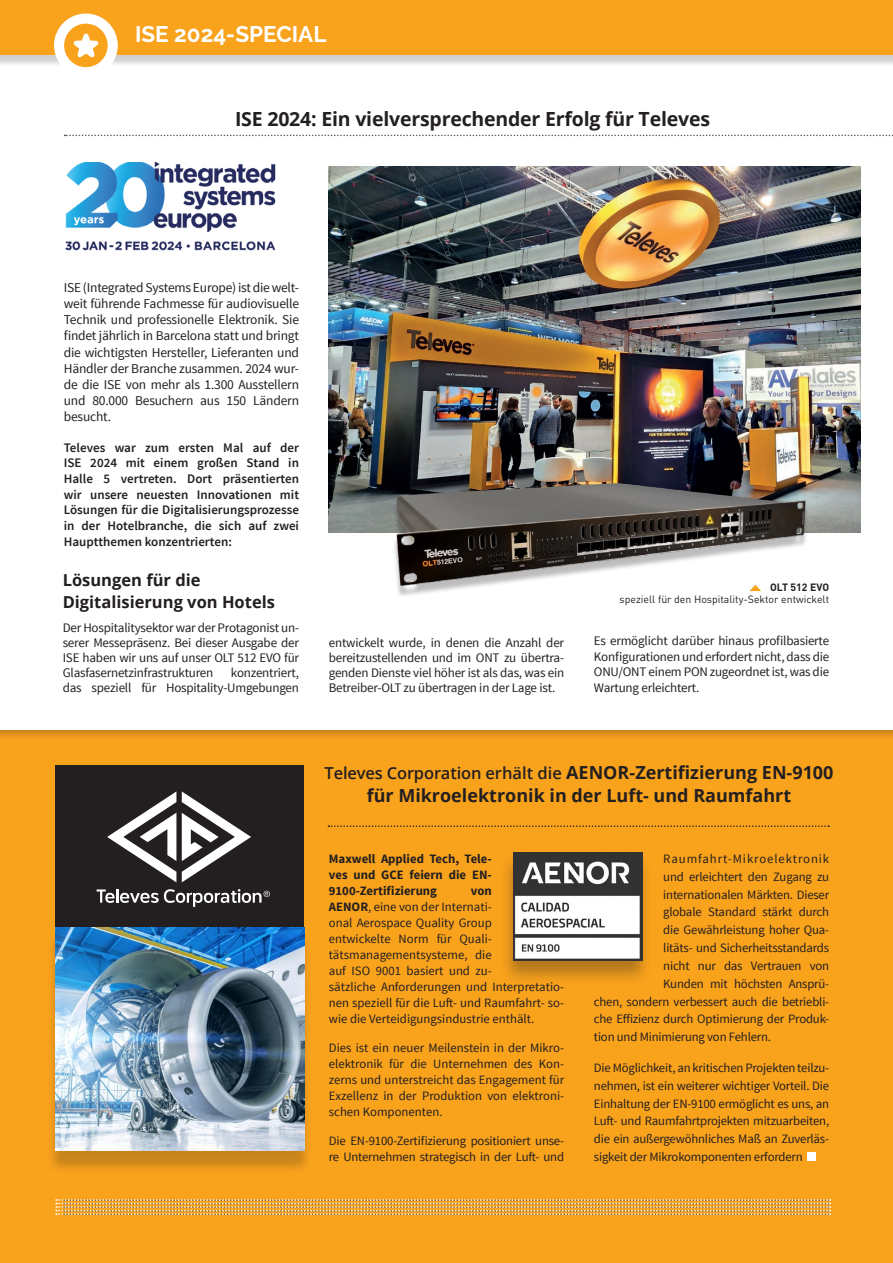
<style>
.page{position:relative;width:893px;height:1263px;background:#fff}
.page>*{position:absolute;margin:0;border:0;box-sizing:border-box;transform-origin:0 0}
.t1{font:700 22.5px "Raleway";color:#fff}
.t2{font:700 19.5px "Open Sans";letter-spacing:-.01em;color:#231f20}
.t3{font:700 18px "Open Sans";color:#231f20}
.t4{font:600 16.5px "Open Sans";letter-spacing:-.01em;color:#231f20}
.t5{font:700 16.5px/22.5px "Open Sans";color:#231f20}
.t6{font:13.5px/16.2px "Source Sans Pro";letter-spacing:-.015em;color:#231f20;text-align:justify}
.t7{font:13.05px/15px "Source Sans Pro";letter-spacing:-.015em;color:#231f20;text-align:justify}
.t8{font:600 13.05px/15.6px "Source Sans Pro";color:#231f20;text-align:justify}
.t9{font:12.75px/16px "Source Sans Pro";letter-spacing:-.015em;color:#231f20}
.t10{font:700 12.75px/16px "Source Sans Pro";color:#231f20;text-align:justify}
.t11{font:12.75px "Source Sans Pro";letter-spacing:.07em;color:#231f20}
.t12{font:10.5px "DIN Pro";color:#231f20}
.t13{font:700 10.5px "DIN Pro";color:#231f20}
.s1{font-weight:700;font-size:18px}
.s2{font-weight:700}
</style>
<div class="page">
<div style="left:0;top:729px;width:893px;height:534px;background:#f9a21c"></div>
<div style="left:0;top:0;width:893px;height:67px;background:#231f20;opacity:.21"></div>
<div style="left:0;top:0;width:893px;height:54px;background:#f9a21c"></div>
<svg style="left:65px;top:135px;width:828px;height:1px"></svg>
<svg style="left:56px;top:1199px;width:774px;height:16px"></svg>
<div style="left:55px;top:765px;width:249px;height:166px;background:#231f20"></div>
<div style="left:47px;top:934px;width:265px;height:240px;background:#231f20;opacity:.23"></div>
<img style="left:55px;top:928px;width:249px;height:223px">
<svg style="left:107px;top:791px;width:69px;height:91px"></svg>
<svg style="left:182px;top:791px;width:69px;height:91px"></svg>
<svg style="left:97px;top:889px;width:173px;height:18px"></svg>
<div style="left:807px;top:1152px;width:9px;height:9px;background:#fff"></div>
<svg style="left:328px;top:825px;width:501px;height:2px"></svg>
<div style="left:499px;top:853px;width:154px;height:132px;background:#231f20;opacity:.33"></div>
<img style="left:513px;top:853px;width:129px;height:107px">
<img style="left:329px;top:166px;width:532px;height:367px">
<img style="left:360px;top:472px;width:459px;height:124px">
<img style="left:65px;top:162px;width:211px;height:89px">
<div style="left:54px;top:14px;width:64px;height:63px;background:#fff;border-radius:50%"></div>
<svg style="left:63px;top:22px;width:46px;height:47px"></svg>
<div style="left:61px;top:21px;width:50px;height:49px;border:3px solid #fff;border-radius:50%"></div>
<svg style="left:749px;top:585px;width:12px;height:6px"></svg>
<svg style="left:71px;top:34px;width:29px;height:26px"></svg>
<h1 class="t1" style="left:135px;top:22px;width:193px">ISE 2024-SPECIAL</h1>
<h2 class="t2" style="left:235px;top:105px;width:477px">ISE 2024: Ein vielversprechender Erfolg für Televes</h2>
<p class="t6" style="left:64px;top:279px;width:237px">ISE (Integrated Systems Europe) ist die welt&shy;weit führende Fachmesse für audiovisuelle Technik und professionelle Elektronik. Sie findet jährlich in Barcelona statt und bringt die wichtigsten Hersteller, Lieferanten und Händler der Branche zusammen. 2024 wur&shy;de die ISE von mehr als 1.300 Ausstellern und 80.000 Besuchern aus 150 Ländern besucht.</p>
<p class="t8" style="left:64px;top:440px;width:237px">Televes war zum ersten Mal auf der ISE 2024 mit einem großen Stand in Halle 5 vertreten. Dort präsentierten wir unsere neuesten Innovationen mit Lösungen für die Digitalisierungsprozesse in der Hotelbranche, die sich auf zwei Hauptthemen konzentrierten:</p>
<p class="t5" style="left:63px;top:568px;width:214px">Lösungen für die<br>Digitalisierung von Hotels</p>
<p class="t7" style="left:63px;top:620px;width:238px">Der Hospitalitysektor war der Protagonist un&shy;serer Messepräsenz. Bei dieser Ausgabe der ISE haben wir uns auf unser OLT 512 EVO für Glasfasernetzinfrastrukturen</p>
<p class="t7" style="left:63px;top:665px;width:238px;text-align:right">konzentriert,<br>das speziell für Hospitality-Umgebungen</p>
<p class="t7" style="left:329px;top:635px;width:237px">entwickelt wurde, in denen die Anzahl der bereitzustellenden und im ONT zu übertra&shy;genden Dienste viel höher ist als das, was ein Betreiber-OLT zu übertragen in der Lage ist.</p>
<p class="t13" style="left:770px;top:580px;width:61px">OLT 512 EVO</p>
<p class="t12" style="left:620px;top:593px;width:211px">speziell für den Hospitality-Sektor entwickelt</p>
<p class="t7" style="left:594px;top:633px;width:237px;line-height:15.6px">Es ermöglicht darüber hinaus profilbasierte Konfigurationen und erfordert nicht, dass die ONU/ONT einem PON zugeordnet ist, was die Wartung erleichtert.</p>
<p class="t4" style="left:324px;top:762px;width:510px">Televes Corporation erhält die <span class="s1">AENOR-Zertifizierung EN-9100</span></p>
<h3 class="t3" style="left:367px;top:782px;width:426px">für Mikroelektronik in der Luft- und Raumfahrt</h3>
<p class="t10" style="left:329px;top:851px;width:164px">Maxwell Applied Tech, Tele&shy;ves und GCE feiern die EN-9100-Zertifizierung</p>
<p class="t9" style="left:329px;top:883px;width:237px;text-indent:142px"><span class="s2">von<br>AENOR</span>, eine von der Internati-<br>onal Aerospace Quality Group<br>entwickelte Norm für Quali&shy;tätsmanagementsysteme, die<br>auf ISO 9001 basiert und zu-<br>sätzliche Anforderungen und Interpretatio&shy;nen speziell für die Luft- und Raumfahrt- so&shy;wie die Verteidigungsindustrie enthält.</p>
<p class="t9" style="left:329px;top:1040px;width:237px;text-align:justify">Dies ist ein neuer Meilenstein in der Mikro&shy;elektronik für die Unternehmen des Kon&shy;zerns und unterstreicht das Engagement für Exzellenz in der Produktion von elektroni&shy;schen Komponenten.</p>
<p class="t9" style="left:329px;top:1133px;width:237px">Die EN-9100-Zertifizierung positioniert unse&shy;re Unternehmen strategisch in der Luft- und</p>
<p class="t11" style="left:663px;top:851px;width:167px">Raumfahrt-Mikroelektronik</p>
<p class="t9" style="left:663px;top:869px;width:167px">und erleichtert den Zugang zu</p>
<p class="t9" style="left:663px;top:886px;width:167px">internationalen Märkten. Dieser</p>
<p class="t9" style="left:663px;top:904px;width:167px">globale Standard stärkt durch</p>
<p class="t9" style="left:663px;top:922px;width:167px">die Gewährleistung hoher Qua-</p>
<p class="t9" style="left:663px;top:940px;width:167px">litäts- und Sicherheitsstandards</p>
<p class="t9" style="left:663px;top:958px;width:167px">nicht nur das Vertrauen von</p>
<p class="t9" style="left:663px;top:976px;width:167px">Kunden mit höchsten Ansprü-</p>
<p class="t9" style="left:594px;top:993px;width:237px">chen, sondern verbessert auch die betriebli-</p>
<p class="t9" style="left:594px;top:1011px;width:237px">che Effizienz durch Optimierung der Produk-</p>
<p class="t9" style="left:594px;top:1029px;width:179px">tion und Minimierung von Fehlern.</p>
<p class="t9" style="left:594px;top:1059px;width:237px;line-height:17.9px;text-align:justify">Die Möglichkeit, an kritischen Projekten teilzu&shy;nehmen, ist ein weiterer wichtiger Vorteil. Die Einhaltung der EN-9100 ermöglicht es uns, an Luft- und Raumfahrtprojekten mitzuarbeiten, die ein außergewöhnliches Maß an Zuverläs&shy;sigkeit der Mikrokomponenten erfordern</p>
</div>
